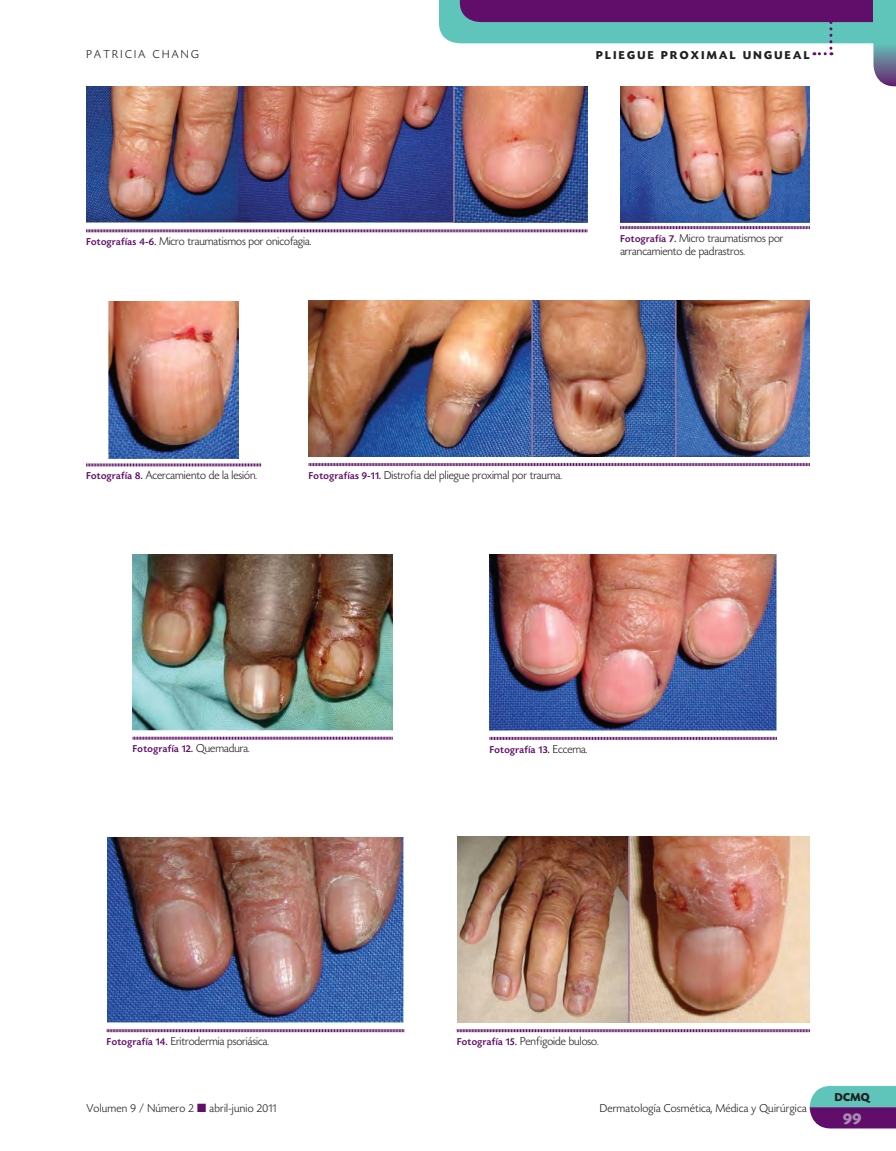
<style>
.page{position:relative;width:896px;height:1151px;background:#fff}
.page>*{position:absolute;margin:0;border:0;box-sizing:border-box;transform-origin:0 0}
.t1{font:700 16.5px "Today HEF";color:#aa8cb4}
.t2{font:300 12px/13.5px "Today HEF";color:#231f20}
.t3{font:300 12px "Today HEF";letter-spacing:.02em;color:#231f20}
.t4{font:700 12px "Today HEF";letter-spacing:.2em;color:#231f20}
.t5{font:500 10.5px "Today HEF";letter-spacing:.04em;color:#600e69}
.s1{font-weight:500;font-size:10.5px;color:#600e69}
.s2{font-weight:300;font-size:12px;color:#231f20}
.s3{color:#600e69}
</style>
<div class="page">
<svg style="left:809px;top:1086px;width:86px;height:42px"></svg>
<img style="left:620px;top:86px;width:189px;height:137px">
<img style="left:109px;top:301px;width:129px;height:158px">
<img style="left:86px;top:86px;width:501px;height:137px">
<svg style="left:86px;top:229px;width:501px;height:4px"></svg>
<svg style="left:620px;top:226px;width:190px;height:3px"></svg>
<svg style="left:86px;top:463px;width:175px;height:3px"></svg>
<img style="left:309px;top:301px;width:500px;height:155px">
<svg style="left:308px;top:463px;width:501px;height:3px"></svg>
<img style="left:133px;top:554px;width:259px;height:176px">
<svg style="left:133px;top:736px;width:260px;height:3px"></svg>
<img style="left:489px;top:554px;width:287px;height:176px">
<svg style="left:489px;top:737px;width:288px;height:3px"></svg>
<img style="left:107px;top:837px;width:296px;height:185px">
<svg style="left:107px;top:1029px;width:297px;height:3px"></svg>
<hr style="left:453px;top:86px;width:1px;height:137px;background:#9b78a6">
<hr style="left:531px;top:301px;width:2px;height:155px;background:#9b78a6">
<hr style="left:675px;top:301px;width:1px;height:155px;background:#9b78a6">
<img style="left:457px;top:836px;width:352px;height:186px">
<svg style="left:456px;top:1029px;width:353px;height:3px"></svg>
<hr style="left:628px;top:836px;width:1px;height:186px;background:#9b78a6">
<svg style="left:439px;top:0;width:457px;height:86px"></svg>
<p class="t2" style="left:86px;top:48px;width:17px">Patricia</p>
<p class="t2" style="left:153px;top:48px;width:20px">Chang</p>
<p class="t4" style="left:596px;top:48px;width:215px">PLIEG UE PROXIMAL UNG UEAL</p>
<p class="t2" style="left:86px;top:235px;width:226px"><span class="s1">Fotografías 4-6.</span> Micro traumatismos por onicofagia.</p>
<p class="t2" style="left:620px;top:232px;width:165px"><span class="s1">Fotografía 7.</span> Micro traumatismos por arrancamiento de padrastros.</p>
<p class="t2" style="left:86px;top:469px;width:172px"><span class="s1">Fotografía 8.</span> Acercamiento de la lesión.</p>
<p class="t2" style="left:309px;top:468px;width:255px"><span class="s1">Fotografías 9-11.</span> Distrofia del pliegue proximal por trauma.</p>
<p class="t5" style="left:133px;top:743px;width:118px">Fotografía 12. <span class="s2">Quemadura.</span></p>
<p class="t5" style="left:489px;top:744px;width:99px">Fotografía 13. <span class="s2">Eccema.</span></p>
<p class="t2" style="left:107px;top:1034px;width:163px"><span class="s1">Fotografía 14.</span> Eritrodermia psoriásica.</p>
<p class="t2" style="left:457px;top:1034px;width:143px"><span class="s1">Fotografía 15.</span> Penfigoide buloso.</p>
<p class="t3" style="left:86px;top:1101px;width:191px">Volumen 9 / Número 2 <span class="s3">■</span> abril-junio 2011</p>
<p class="t3" style="left:599px;top:1101px;width:208px">Dermatología Cosmética, Médica y Quirúrgica</p>
<p class="t4" style="left:834px;top:1091px;width:36px">DCMQ</p>
<h1 class="t1" style="left:843px;top:1110px;width:20px">99</h1>
</div>
